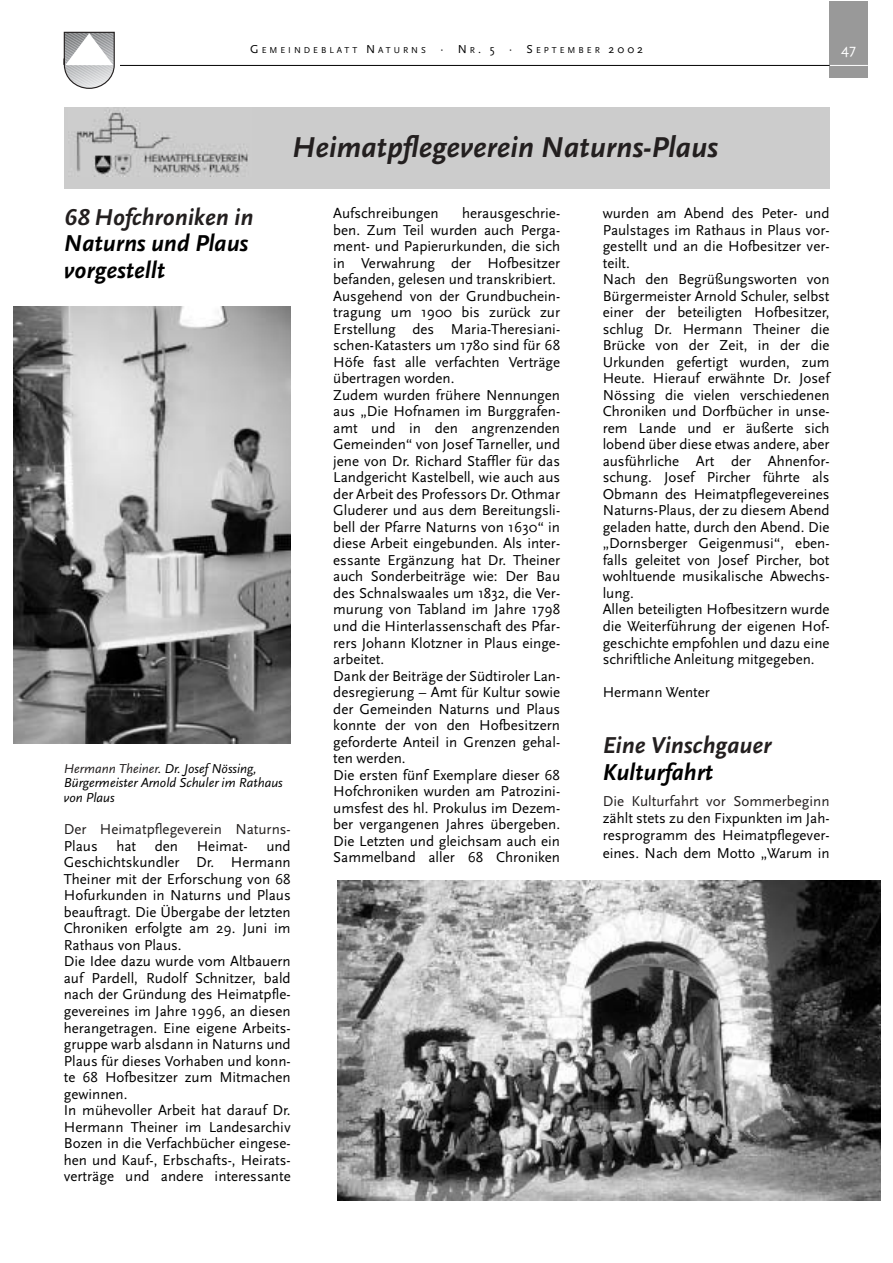
<style>
.page{position:relative;width:893px;height:1263px;background:#fff}
.page>*{position:absolute;margin:0;border:0;box-sizing:border-box;transform-origin:0 0}
.t1{font:italic 700 30px "Scala Sans";color:#231f1f}
.t2{font:italic 700 24px/26.4px "Scala Sans";color:#000}
.t3{font:italic 700 24px "Scala Sans";color:#231f1f}
.t4{font:15px/16.5px "Scala Sans";color:#000}
.t5{font:15px "Scala Sans";color:#231f1f}
.t6{font:15px "Scala Sans";color:#fff}
.t7{font:italic 13.5px/14.9px "Scala Sans";color:#000}
.t8{font:9px "Scala Sans";letter-spacing:.335em;color:#000}
.s1{font-size:12px}
.s2{color:#231f1f}
</style>
<div class="page">
<div style="left:829px;top:2px;width:38px;height:76px;background:#999"></div>
<hr style="left:829px;top:65px;width:38px;height:1px;background:#fff">
<hr style="left:64px;top:65px;width:765px;height:1px;background:#000">
<div style="left:59px;top:30px;width:61px;height:61px;background:#fff"></div>
<svg style="left:63px;top:31px;width:52px;height:58px"></svg>
<div style="left:64px;top:108px;width:765px;height:81px;background:#ccc"></div>
<img style="left:76px;top:110px;width:172px;height:66px">
<img style="left:13px;top:306px;width:278px;height:437px">
<img style="left:337px;top:880px;width:543px;height:321px">
<p class="t8" style="left:250px;top:47px;width:394px"><span class="s1">G</span>EMEINDEBLATT <span class="s1">N</span>ATURNS <span class="s1">· N</span>R<span class="s1">. 5 · S</span>EPTEMBER <span class="s1">2002</span></p>
<p class="t6" style="left:841px;top:43px;width:16px">47</p>
<h1 class="t1" style="left:292px;top:135px;width:427px">Heimatpflegeverein Naturns-Plaus</h1>
<h2 class="t3" style="left:64px;top:207px;width:191px">68 Hofchroniken in</h2>
<h2 class="t2" style="left:64px;top:232px;width:186px">Naturns und Plaus vorgestellt</h2>
<p class="t7" style="left:64px;top:763px;width:220px"><span class="s2">Hermann Theiner</span>. Dr. Josef Nössing,<br>Bürgermeister Arnold Schuler im Rathaus von Plaus</p>
<p class="t5" style="left:64px;top:824px;width:228px">Der Heimatpflegeverein Naturns-</p>
<p class="t4" style="left:64px;top:839px;width:228px">Plaus hat den Heimat- und<br>Geschichtskundler Dr. Hermann<br>Theiner mit der Erforschung von 68<br>Hofurkunden in Naturns und Plaus beauftragt. Die Übergabe der letzten<br>Chroniken erfolgte am 29. Juni im<br>Rathaus von Plaus.<br>Die Idee dazu wurde vom Altbauern auf Pardell, Rudolf Schnitzer, bald nach der Gründung des Heimatpfle&shy;gevereines im Jahre 1996, an diesen herangetragen. Eine eigene Arbeits&shy;gruppe warb alsdann in Naturns und<br>Plaus für dieses Vorhaben und konn&shy;te 68 Hofbesitzer zum Mitmachen gewinnen.<br>In mühevoller Arbeit hat darauf Dr.<br>Hermann Theiner im Landesarchiv<br>Bozen in die Verfachbücher eingese&shy;hen und Kauf-, Erbschafts-, Heirats&shy;verträge und andere interessante</p>
<p class="t4" style="left:333px;top:206px;width:107px">Aufschreibungen</p>
<p class="t4" style="left:333px;top:206px;width:228px;text-indent:129px">herausgeschrie&shy;ben. Zum Teil wurden auch Perga&shy;ment- und Papierurkunden, die sich in Verwahrung der Hofbesitzer befanden, gelesen und transkribiert.<br>Ausgehend von der Grundbuchein&shy;tragung um 1900 bis zurück zur<br>Erstellung des Maria-Theresiani&shy;schen-Katasters um 1780 sind für 68<br>Höfe fast alle verfachten Verträge übertragen worden.<br>Zudem wurden frühere Nennungen aus „Die Hofnamen im Burggrafen&shy;amt und in den angrenzenden<br>Gemeinden“ von Josef Tarneller, und jene von Dr. Richard Staffler für das<br>Landgericht Kastelbell, wie auch aus der Arbeit des Professors Dr. Othmar<br>Gluderer und aus dem Bereitungsli&shy;bell der Pfarre Naturns von 1630“ in diese Arbeit eingebunden. Als inter&shy;essante Ergänzung hat Dr. Theiner auch Sonderbeiträge wie: Der Bau des Schnalswaales um 1832, die Ver&shy;murung von Tabland im Jahre 1798 und die Hinterlassenschaft des Pfar&shy;rers Johann Klotzner in Plaus einge&shy;arbeitet.<br>Dank der Beiträge der Südtiroler Lan&shy;desregierung – Amt für Kultur sowie der Gemeinden Naturns und Plaus konnte der von den Hofbesitzern geforderte Anteil in Grenzen gehal&shy;ten werden.<br>Die ersten fünf Exemplare dieser 68<br>Hofchroniken wurden am Patrozini&shy;umsfest des hl. Prokulus im Dezem&shy;ber vergangenen Jahres übergeben.<br>Die Letzten und gleichsam auch ein<br>Sammelband aller 68 Chroniken</p>
<p class="t4" style="left:602px;top:206px;width:228px">wurden am Abend des Peter- und<br>Paulstages im Rathaus in Plaus vor&shy;gestellt und an die Hofbesitzer ver&shy;teilt.<br>Nach den Begrüßungsworten von<br>Bürgermeister Arnold Schuler, selbst einer der beteiligten Hofbesitzer, schlug Dr. Hermann Theiner die<br>Brücke von der Zeit, in der die<br>Urkunden gefertigt wurden, zum<br>Heute. Hierauf erwähnte Dr. Josef<br>Nössing die vielen verschiedenen<br>Chroniken und Dorfbücher in unse&shy;rem Lande und er äußerte sich lobend über diese etwas andere, aber ausführliche Art der Ahnenfor&shy;schung. Josef Pircher führte als<br>Obmann des Heimatpflegevereines<br>Naturns-Plaus, der zu diesem Abend geladen hatte, durch den Abend. Die „Dornsberger Geigenmusi“, eben&shy;falls geleitet von Josef Pircher, bot wohltuende musikalische Abwechs&shy;lung.<br>Allen beteiligten Hofbesitzern wurde die Weiterführung der eigenen Hof&shy;geschichte empfohlen und dazu eine schriftliche Anleitung mitgegeben.</p>
<p class="t4" style="left:602px;top:685px;width:109px">Hermann Wenter</p>
<h2 class="t3" style="left:602px;top:736px;width:170px">Eine Vinschgauer</h2>
<h2 class="t2" style="left:602px;top:761px;width:112px">Kulturfahrt</h2>
<p class="t5" style="left:602px;top:795px;width:228px">Die Kulturfahrt vor Sommerbeginn</p>
<p class="t4" style="left:602px;top:811px;width:228px;line-height:17.4px;text-align:justify">zählt stets zu den Fixpunkten im Jah&shy;resprogramm des Heimatpflegever&shy;eines. Nach dem Motto „Warum in</p>
</div>
